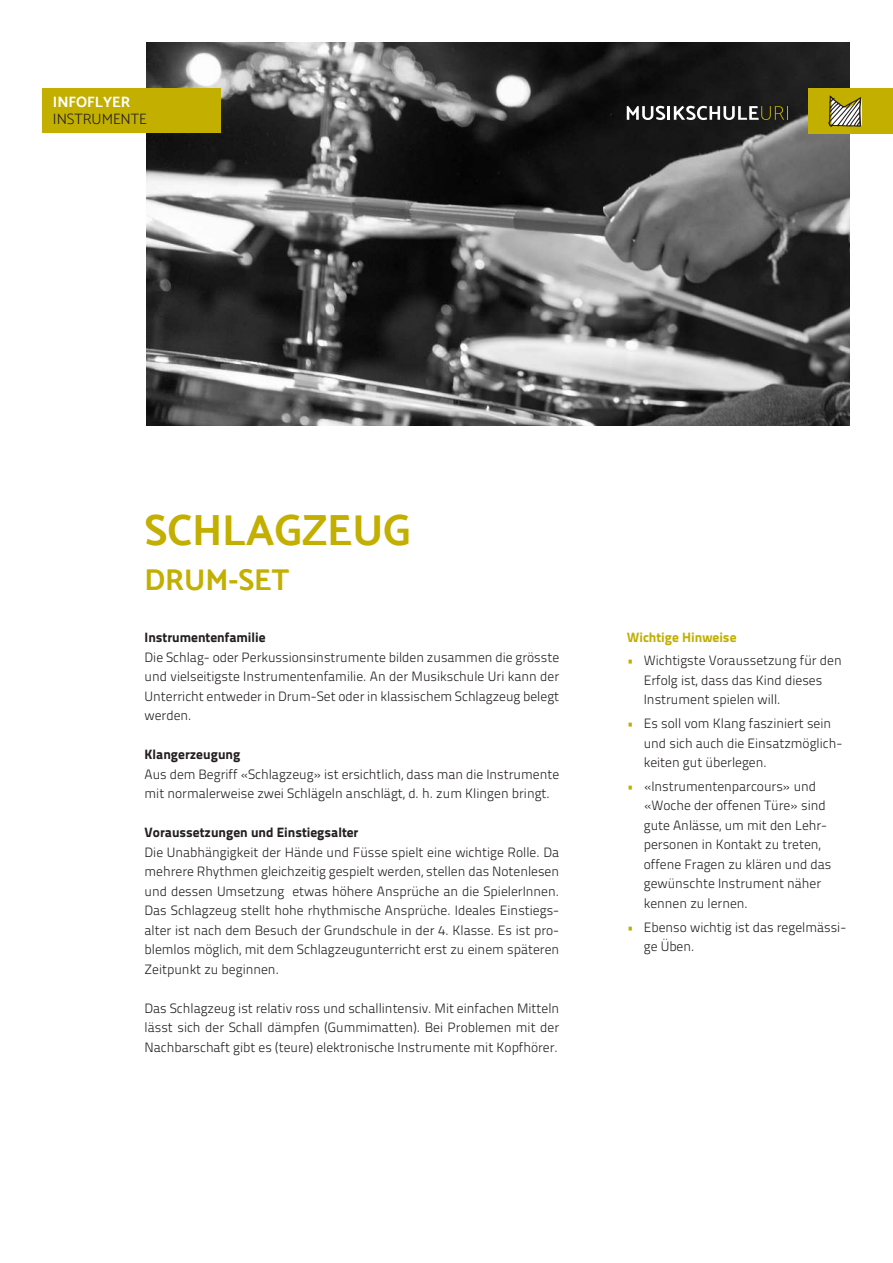
<style>
.page{position:relative;width:893px;height:1263px;background:#fff}
.page>*{position:absolute;margin:0;border:0;box-sizing:border-box;transform-origin:0 0}
.t1{font:700 43.5px "Catamaran";color:#c2af00}
.t2{font:700 30px "Catamaran";color:#c2af00}
.t3{font:300 15px "Catamaran";color:#231f20}
.t4{font:700 15px "Catamaran";color:#fff}
.t5{font:300 13.5px/19.5px "Titillium Text 22 L";color:#231f20}
.t6{font:800 13.5px "Titillium Text 22 L";color:#231f20}
.t7{font:800 13.5px "Titillium Text 22 L";color:#c2af00}
.s1{color:#c2af00}
</style>
<div class="page">
<img style="left:147px;top:43px;width:703px;height:382px">
<div style="left:42px;top:88px;width:179px;height:45px;background:#c2af00"></div>
<div style="left:808px;top:88px;width:85px;height:46px;background:#c2af00"></div>
<svg style="left:828px;top:95px;width:34px;height:32px"></svg>
<svg style="left:627px;top:106px;width:160px;height:14px"></svg>
<p class="t4" style="left:53px;top:93px;width:79px">INFOFLYER</p>
<p class="t3" style="left:53px;top:110px;width:95px">INSTRUMENTE</p>
<h1 class="t1" style="left:145px;top:504px;width:268px">SCHLAGZEUG</h1>
<h2 class="t2" style="left:145px;top:562px;width:146px">DRUM-SET</h2>
<p class="t6" style="left:145px;top:632px;width:123px">Instrumentenfamilie</p>
<p class="t5" style="left:145px;top:647px;width:416px;text-align:justify">Die Schlag- oder Perkussionsinstrumente bilden zusammen die grösste und vielseitigste Instrumentenfamilie. An der Musikschule Uri kann der Unterricht entweder in Drum-Set oder in klassischem Schlagzeug belegt werden.</p>
<p class="t6" style="left:145px;top:749px;width:97px">Klangerzeugung</p>
<p class="t5" style="left:145px;top:764px;width:416px">Aus dem Begriff «Schlagzeug» ist ersichtlich, dass man die Instrumente mit normalerweise zwei Schlägeln anschlägt, d. h. zum Klingen bringt.</p>
<p class="t6" style="left:145px;top:827px;width:215px">Voraussetzungen und Einstiegsalter</p>
<p class="t5" style="left:145px;top:842px;width:416px;text-align:justify">Die Unabhängigkeit der Hände und Füsse spielt eine wichtige Rolle. Da mehrere Rhythmen gleichzeitig gespielt werden, stellen das Notenlesen und dessen Umsetzung etwas höhere Ansprüche an die SpielerInnen.<br>Das Schlagzeug stellt hohe rhythmische Ansprüche. Ideales Einstiegs&shy;alter ist nach dem Besuch der Grundschule in der 4. Klasse. Es ist pro&shy;blemlos möglich, mit dem Schlagzeugunterricht erst zu einem späteren Zeitpunkt zu beginnen.</p>
<p class="t5" style="left:145px;top:998px;width:416px;text-align:justify">Das Schlagzeug ist relativ ross und schallintensiv. Mit einfachen Mitteln lässt sich der Schall dämpfen (Gummimatten). Bei Problemen mit der Nachbarschaft gibt es (teure) elektronische Instrumente mit Kopfhörer.</p>
<p class="t7" style="left:627px;top:632px;width:111px">Wichtige Hinweise</p>
<p class="t5" style="left:644px;top:651px;width:199px;text-indent:-17px"><span class="s1">•</span> Wichtigste Voraussetzung für den<br>Erfolg ist, dass das Kind dieses<br>Instrument spielen will.</p>
<p class="t5" style="left:644px;top:714px;width:200px;text-indent:-17px"><span class="s1">•</span> Es soll vom Klang fasziniert sein und sich auch die Einsatzmöglich&shy;keiten gut überlegen.</p>
<p class="t5" style="left:644px;top:777px;width:189px;text-indent:-17px"><span class="s1">•</span> «Instrumentenparcours» und «Woche der offenen Türe» sind gute Anlässe, um mit den Lehr&shy;personen in Kontakt zu treten, offene Fragen zu klären und das gewünschte Instrument näher kennen zu lernen.</p>
<p class="t5" style="left:644px;top:917px;width:204px;text-indent:-17px"><span class="s1">•</span> Ebenso wichtig ist das regelmässi&shy;ge Üben.</p>
</div>
